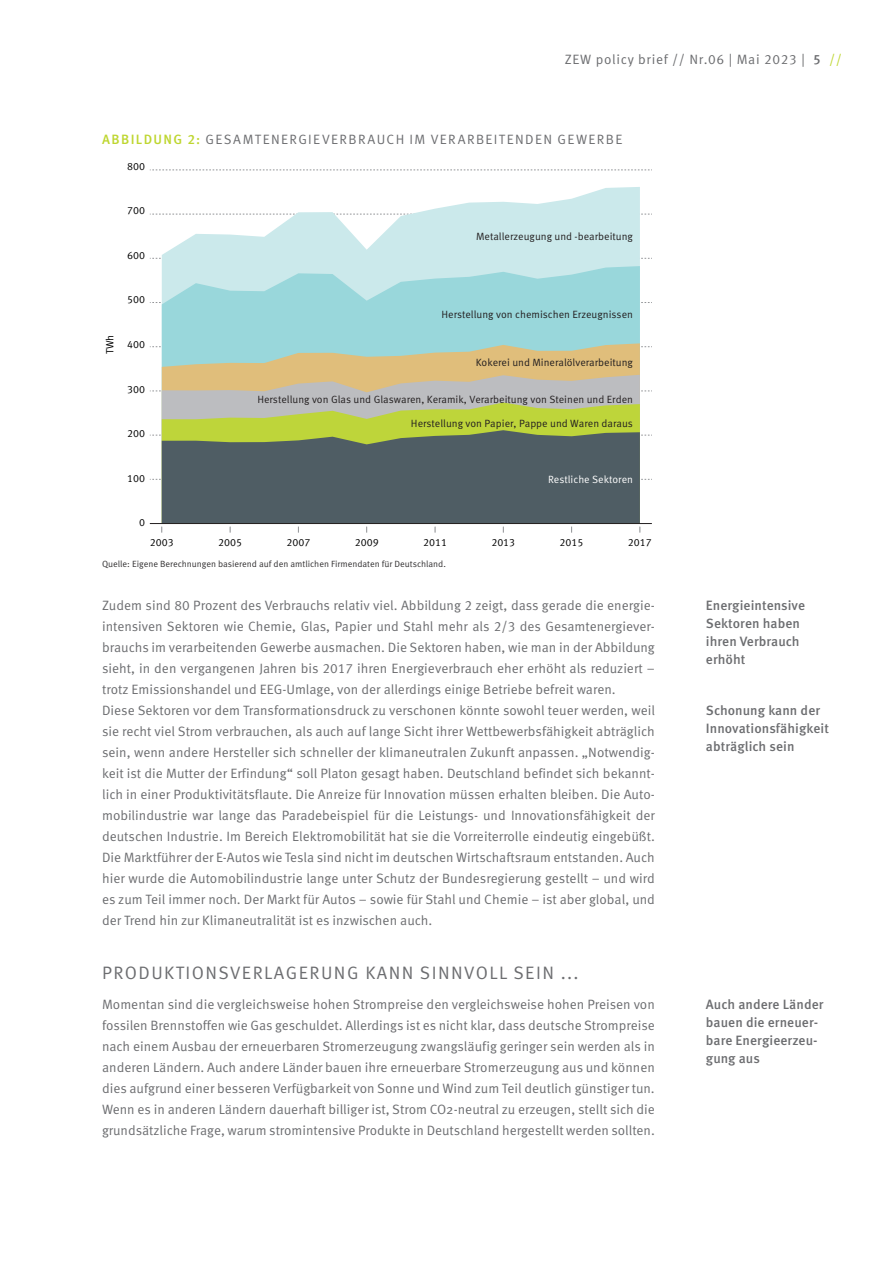
<style>
.page{position:relative;width:893px;height:1263px;background:#fff}
.page>*{position:absolute;margin:0;border:0;box-sizing:border-box;transform-origin:0 0}
.t1{font:18px "Meta Pro";letter-spacing:.08em;color:#6c6d70}
.t2{font:13.5px/21px "Meta Pro";color:#6c6d70}
.t3{font:500 13.5px/18px "Meta Pro";letter-spacing:.005em;color:#6c6d70}
.t4{font:13.5px "Meta Pro";letter-spacing:.1em;color:#6c6d70}
.t5{font:13.5px "Meta Pro";letter-spacing:.05em;color:#6c6d70}
.t6{font:10.5px "Meta Pro Norm";color:#231f20}
.t7{font:10.5px "Meta Pro";color:#000}
.t8{font:10.5px "Meta Pro Norm";color:#fff}
.t9{font:9px "Meta Pro";color:#312f30}
.s1{font-weight:500}
.s2{color:#bed630}
.s3{font-weight:500;color:#bed630}
</style>
<div class="page">
<svg style="left:150px;top:390px;width:502px;height:1px"></svg>
<svg style="left:150px;top:346px;width:502px;height:1px"></svg>
<svg style="left:150px;top:302px;width:502px;height:1px"></svg>
<svg style="left:150px;top:258px;width:502px;height:1px"></svg>
<svg style="left:150px;top:214px;width:502px;height:1px"></svg>
<svg style="left:150px;top:169px;width:502px;height:1px"></svg>
<svg style="left:162px;top:187px;width:478px;height:79px;fill:#cbe9eb"></svg>
<svg style="left:162px;top:266px;width:478px;height:77px;background:#a2dade"></svg>
<svg style="left:162px;top:343px;width:478px;height:32px;background:#c7c69c"></svg>
<svg style="left:162px;top:375px;width:478px;height:27px;background:#c7bda9"></svg>
<svg style="left:162px;top:402px;width:478px;height:28px;background:#bdcc68"></svg>
<svg style="left:150px;top:430px;width:502px;height:103px;background:#6d7974"></svg>
<p class="t5" style="left:565px;top:51px;width:279px">ZEW policy brief // Nr.06 | Mai 2023 | <span class="s1">5</span> <span class="s2">//</span></p>
<p class="t4" style="left:102px;top:130px;width:522px"><span class="s3">ABBILDUNG 2:</span> GESAMTENERGIEVERBRAUCH IM VERARBEITENDEN GEWERBE</p>
<p class="t7" style="left:127px;top:160px;width:19px">800</p>
<p class="t7" style="left:127px;top:204px;width:19px">700</p>
<p class="t7" style="left:127px;top:249px;width:19px">600</p>
<p class="t7" style="left:103px;top:354px;width:21px;rotate:-90deg">TWh</p>
<p class="t7" style="left:127px;top:293px;width:19px">500</p>
<p class="t7" style="left:127px;top:338px;width:19px">400</p>
<p class="t7" style="left:127px;top:382px;width:19px">300</p>
<p class="t7" style="left:127px;top:427px;width:19px">200</p>
<p class="t6" style="left:476px;top:228px;width:158px">Metallerzeugung und -bearbeitung</p>
<p class="t6" style="left:441px;top:307px;width:193px">Herstellung von chemischen Erzeugnissen</p>
<p class="t6" style="left:476px;top:355px;width:159px">Kokerei und Mineralölverarbeitung</p>
<p class="t6" style="left:257px;top:391px;width:377px">Herstellung von Glas und Glaswaren, Keramik, Verarbeitung von Steinen und Erden</p>
<p class="t6" style="left:411px;top:416px;width:224px">Herstellung von Papier, Pappe und Waren daraus</p>
<p class="t7" style="left:127px;top:471px;width:19px">100</p>
<p class="t7" style="left:139px;top:516px;width:7px">0</p>
<p class="t8" style="left:548px;top:471px;width:86px">Restliche Sektoren</p>
<p class="t7" style="left:150px;top:535px;width:25px">2003</p>
<p class="t7" style="left:218px;top:535px;width:25px">2005</p>
<p class="t7" style="left:286px;top:535px;width:25px">2007</p>
<p class="t7" style="left:355px;top:535px;width:25px">2009</p>
<p class="t7" style="left:423px;top:535px;width:25px">2011</p>
<p class="t7" style="left:491px;top:535px;width:25px">2013</p>
<p class="t7" style="left:560px;top:535px;width:25px">2015</p>
<p class="t7" style="left:628px;top:535px;width:25px">2017</p>
<p class="t9" style="left:102px;top:559px;width:345px">Quelle: Eigene Berechnungen basierend auf den amtlichen Firmendaten für Deutschland.</p>
<p class="t2" style="left:102px;top:595px;width:554px">Zudem sind 80 Prozent des Verbrauchs relativ viel. Abbildung 2 zeigt, dass gerade die energie&shy;intensiven Sektoren wie Chemie, Glas, Papier und Stahl mehr als 2/3 des Gesamtenergiever&shy;brauchs im verarbeitenden Gewerbe ausmachen. Die Sektoren haben, wie man in der Abbildung sieht, in den vergangenen Jahren bis 2017 ihren Energieverbrauch eher erhöht als reduziert – trotz Emissionshandel und EEG-Umlage, von der allerdings einige Betriebe befreit waren.<br>Diese Sektoren vor dem Transformationsdruck zu verschonen könnte sowohl teuer werden, weil sie recht viel Strom verbrauchen, als auch auf lange Sicht ihrer Wettbewerbsfähigkeit abträglich sein, wenn andere Hersteller sich schneller der klimaneutralen Zukunft anpassen. „Notwendig&shy;keit ist die Mutter der Erfindung“ soll Platon gesagt haben. Deutschland befindet sich bekannt&shy;lich in einer Produktivitätsflaute. Die Anreize für Innovation müssen erhalten bleiben. Die Auto&shy;mobilindustrie war lange das Paradebeispiel für die Leistungs- und Innovationsfähigkeit der deutschen Industrie. Im Bereich Elektromobilität hat sie die Vorreiterrolle eindeutig eingebüßt.<br>Die Marktführer der E-Autos wie Tesla sind nicht im deutschen Wirtschaftsraum entstanden. Auch hier wurde die Automobilindustrie lange unter Schutz der Bundesregierung gestellt – und wird es zum Teil immer noch. Der Markt für Autos – sowie für Stahl und Chemie – ist aber global, und der Trend hin zur Klimaneutralität ist es inzwischen auch.</p>
<h1 class="t1" style="left:102px;top:961px;width:478px">PRODUKTIONSVERLAGERUNG KANN SINNVOLL SEIN ...</h1>
<p class="t2" style="left:102px;top:994px;width:554px;text-align:justify">Momentan sind die vergleichsweise hohen Strompreise den vergleichsweise hohen Preisen von fossilen Brennstoffen wie Gas geschuldet. Allerdings ist es nicht klar, dass deutsche Strompreise nach einem Ausbau der erneuerbaren Stromerzeugung zwangsläufig geringer sein werden als in anderen Ländern. Auch andere Länder bauen ihre erneuerbare Stromerzeugung aus und können dies aufgrund einer besseren Verfügbarkeit von Sonne und Wind zum Teil deutlich günstiger tun.<br>Wenn es in anderen Ländern dauerhaft billiger ist, Strom CO2-neutral zu erzeugen, stellt sich die grundsätzliche Frage, warum stromintensive Produkte in Deutschland hergestellt werden sollten.</p>
<p class="t3" style="left:706px;top:597px;width:101px">Energieintensive<br>Sektoren haben ihren Verbrauch erhöht</p>
<p class="t3" style="left:706px;top:702px;width:125px">Schonung kann der<br>Innovationsfähigkeit abträglich sein</p>
<p class="t3" style="left:706px;top:996px;width:119px">Auch andere Länder bauen die erneuer&shy;bare Energieerzeu&shy;gung aus</p>
</div>
